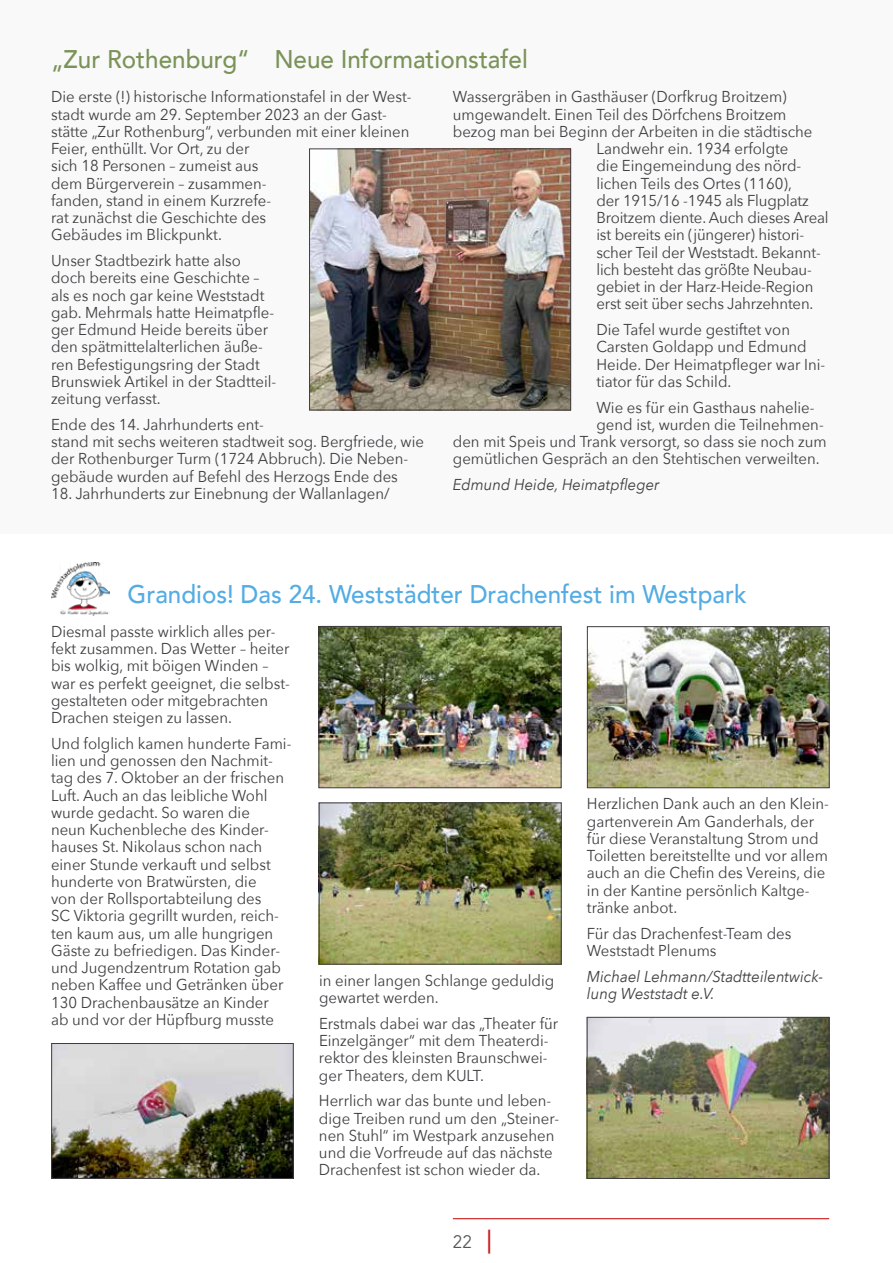
<style>
.page{position:relative;width:893px;height:1263px;background:#fff}
.page>*{position:absolute;margin:0;border:0;box-sizing:border-box;transform-origin:0 0}
.t1{font:500 25.5px "Avenir";color:#53ace3;scale:.95 1}
.t2{font:500 25.5px "Avenir";color:#7b9359;scale:.95 1}
.t3{font:18px "Avenir";color:#555658;scale:.95 1}
.t4{font:15.75px/17.2px "Avenir Next";color:#3e3d40;scale:.95 1}
.t5{font:italic 15.75px/17.2px "Avenir Next";color:#3e3d40;scale:.95 1}
.s1{font-family:"Arial";font-size:25.5px;color:#cb1a1a}
</style>
<div class="page">
<hr style="left:453px;top:1218px;width:376px;height:1px;background:#c50000">
<div style="left:0;top:0;width:893px;height:533px;background:#f9f9f9"></div>
<img style="left:311px;top:151px;width:258px;height:257px">
<div style="left:309px;top:149px;width:262px;height:261px;border:1px solid #3e3d40"></div>
<img style="left:51px;top:562px;width:59px;height:53px">
<img style="left:589px;top:628px;width:238px;height:158px">
<div style="left:587px;top:626px;width:242px;height:162px;border:1px solid #3e3d40"></div>
<img style="left:589px;top:1019px;width:238px;height:157px">
<div style="left:587px;top:1017px;width:242px;height:161px;border:1px solid #3e3d40"></div>
<img style="left:321px;top:628px;width:238px;height:158px">
<div style="left:319px;top:626px;width:242px;height:162px;border:1px solid #3e3d40"></div>
<img style="left:321px;top:805px;width:238px;height:157px">
<div style="left:319px;top:803px;width:242px;height:161px;border:1px solid #3e3d40"></div>
<img style="left:53px;top:1045px;width:238px;height:131px">
<div style="left:51px;top:1043px;width:242px;height:135px;border:1px solid #3e3d40"></div>
<h1 class="t2" style="left:51px;top:37px;width:503px">„Zur Rothenburg“ Neue Informationstafel</h1>
<p class="t4" style="left:51px;top:88px;width:381px">Die erste (!) historische Informationstafel in der West&shy;stadt wurde am 29. September 2023 an der Gast&shy;stätte „Zur Rothenburg“, verbunden mit einer kleinen Feier, enthüllt. Vor Ort, zu der<br>sich 18 Personen – zumeist aus<br>dem Bürgerverein – zusammen-<br>fanden, stand in einem Kurzrefe-<br>rat zunächst die Geschichte des<br>Gebäudes im Blickpunkt.</p>
<p class="t4" style="left:51px;top:251px;width:239px">Unser Stadtbezirk hatte also doch bereits eine Geschichte – als es noch gar keine Weststadt gab. Mehrmals hatte Heimatpfle&shy;ger Edmund Heide bereits über den spätmittelalterlichen äuße&shy;ren Befestigungsring der Stadt<br>Brunswiek Artikel in der Stadtteil&shy;zeitung verfasst.</p>
<p class="t4" style="left:51px;top:415px;width:394px">Ende des 14. Jahrhunderts ent-<br>stand mit sechs weiteren stadtweit sog. Bergfriede, wie der Rothenburger Turm (1724 Abbruch). Die Neben&shy;gebäude wurden auf Befehl des Herzogs Ende des</p>
<p class="t4" style="left:51px;top:484px;width:358px">18. Jahrhunderts zur Einebnung der Wallanlagen/</p>
<p class="t4" style="left:453px;top:88px;width:353px">Wassergräben in Gasthäuser (Dorfkrug Broitzem)</p>
<p class="t4" style="left:453px;top:105px;width:353px">umgewandelt. Einen Teil des Dörfchens Broitzem</p>
<p class="t4" style="left:453px;top:122px;width:380px">bezog man bei Beginn der Arbeiten in die städtische</p>
<p class="t4" style="left:596px;top:139px;width:204px">Landwehr ein. 1934 erfolgte</p>
<p class="t4" style="left:596px;top:156px;width:217px">die Eingemeindung des nörd-</p>
<p class="t4" style="left:596px;top:174px;width:207px">lichen Teils des Ortes (1160),</p>
<p class="t4" style="left:596px;top:191px;width:225px">der 1915/16 -1945 als Flugplatz</p>
<p class="t4" style="left:596px;top:208px;width:246px">Broitzem diente. Auch dieses Areal</p>
<p class="t4" style="left:596px;top:225px;width:220px">ist bereits ein (jüngerer) histori-</p>
<p class="t4" style="left:596px;top:243px;width:238px">scher Teil der Weststadt. Bekannt-</p>
<p class="t4" style="left:596px;top:260px;width:228px">lich besteht das größte Neubau-</p>
<p class="t4" style="left:596px;top:277px;width:230px">gebiet in der Harz-Heide-Region</p>
<p class="t4" style="left:596px;top:294px;width:230px">erst seit über sechs Jahrzehnten.</p>
<p class="t4" style="left:596px;top:320px;width:242px">Die Tafel wurde gestiftet von<br>Carsten Goldapp und Edmund<br>Heide. Der Heimatpfleger war Ini&shy;tiator für das Schild.</p>
<p class="t4" style="left:596px;top:398px;width:231px">Wie es für ein Gasthaus nahelie-</p>
<p class="t4" style="left:596px;top:415px;width:241px">gend ist, wurden die Teilnehmen-</p>
<p class="t4" style="left:453px;top:432px;width:395px">den mit Speis und Trank versorgt, so dass sie noch zum</p>
<p class="t4" style="left:453px;top:450px;width:388px">gemütlichen Gespräch an den Stehtischen verweilten.</p>
<p class="t5" style="left:453px;top:475px;width:219px">Edmund Heide, Heimatpfleger</p>
<h1 class="t1" style="left:128px;top:572px;width:653px">Grandios! Das 24. Weststädter Drachenfest im Westpark</h1>
<p class="t4" style="left:51px;top:622px;width:253px">Diesmal passte wirklich alles per&shy;fekt zusammen. Das Wetter – heiter bis wolkig, mit böigen Winden – war es perfekt geeignet, die selbst&shy;gestalteten oder mitgebrachten<br>Drachen steigen zu lassen.</p>
<p class="t4" style="left:51px;top:734px;width:255px">Und folglich kamen hunderte Fami&shy;lien und genossen den Nachmit&shy;tag des 7. Oktober an der frischen<br>Luft. Auch an das leibliche Wohl wurde gedacht. So waren die<br>neun Kuchenbleche des Kinder&shy;hauses St. Nikolaus schon nach einer Stunde verkauft und selbst hunderte von Bratwürsten, die<br>von der Rollsportabteilung des<br>SC Viktoria gegrillt wurden, reich&shy;ten kaum aus, um alle hungrigen<br>Gäste zu befriedigen. Das Kinder&shy;und Jugendzentrum Rotation gab neben Kaffee und Getränken über<br>130 Drachenbausätze an Kinder<br>ab und vor der Hüpfburg musste</p>
<p class="t4" style="left:587px;top:795px;width:256px">Herzlichen Dank auch an den Klein&shy;gartenverein Am Ganderhals, der für diese Veranstaltung Strom und<br>Toiletten bereitstellte und vor allem auch an die Chefin des Vereins, die in der Kantine persönlich Kaltge&shy;tränke anbot.</p>
<p class="t4" style="left:587px;top:924px;width:217px">Für das Drachenfest-Team des<br>Weststadt Plenums</p>
<p class="t5" style="left:587px;top:967px;width:250px">Michael Lehmann/Stadtteilentwick&shy;lung Weststadt e.V.</p>
<p class="t4" style="left:319px;top:971px;width:249px">in einer langen Schlange geduldig gewartet werden.</p>
<p class="t4" style="left:319px;top:1014px;width:253px">Erstmals dabei war das „Theater für<br>Einzelgänger“ mit dem Theaterdi&shy;rektor des kleinsten Braunschwei&shy;ger Theaters, dem KULT.</p>
<p class="t4" style="left:319px;top:1091px;width:254px">Herrlich war das bunte und leben&shy;dige Treiben rund um den „Steiner&shy;nen Stuhl“ im Westpark anzusehen und die Vorfreude auf das nächste Drachenfest ist schon wieder da.</p>
<p class="t3" style="left:453px;top:1230px;width:43px">22 <span class="s1">|</span></p>
</div>
